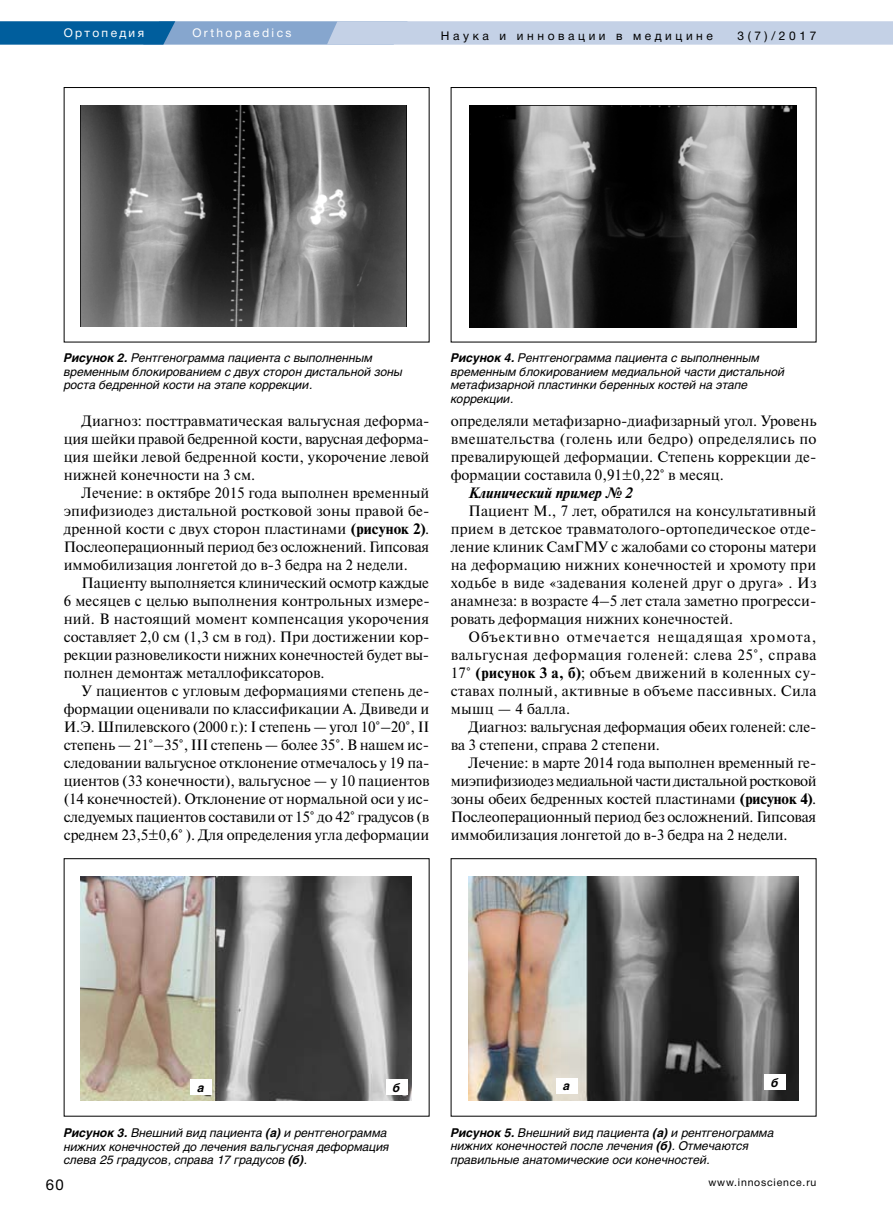
<style>
.page{position:relative;width:893px;height:1225px;background:#fff}
.page>*{position:absolute;margin:0;border:0;box-sizing:border-box;transform-origin:0 0}
.t1{font:15px/18px "Newton C";color:#000;text-align:justify}
.t2{font:italic 700 15px "Newton C";color:#000}
.t3{font:15px "Helvetica Neue Cyr";color:#000}
.t4{font:italic 12px/13.5px "Helios C";color:#000}
.t5{font:12px "Helvetica Neue Cyr";letter-spacing:.3em;color:#000}
.t6{font:12px "Helvetica Neue Cyr";letter-spacing:.2em;color:#fff}
.t7{font:italic 700 12px "Helios C";color:#000}
.t8{font:10.5px "Helvetica Neue Cyr";letter-spacing:.075em;color:#000}
.s1{font-weight:700}
</style>
<div class="page">
<svg style="left:0;top:21px;width:893px;height:24px;background:#96b5d4"></svg>
<img style="left:81px;top:105px;width:325px;height:221px">
<img style="left:81px;top:876px;width:330px;height:224px">
<img style="left:469px;top:106px;width:328px;height:221px">
<img style="left:468px;top:876px;width:330px;height:224px">
<div style="left:190px;top:1079px;width:22px;height:16px;background:#fff"></div>
<div style="left:386px;top:1079px;width:21px;height:16px;background:#fff"></div>
<div style="left:556px;top:1077px;width:22px;height:16px;background:#fff"></div>
<div style="left:764px;top:1074px;width:22px;height:16px;background:#fff"></div>
<p class="t6" style="left:64px;top:26px;width:82px">Ортопедия</p>
<p class="t6" style="left:192px;top:26px;width:101px">Orthopaedics</p>
<p class="t5" style="left:441px;top:29px;width:274px">Наука и инновации в медицине</p>
<p class="t5" style="left:737px;top:29px;width:81px">3(7)/2017</p>
<p class="t4" style="left:64px;top:351px;width:340px"><span class="s1">Рисунок 2.</span> Рентгенограмма пациента с выполненным временным блокированием с двух сторон дистальной зоны роста бедренной кости на этапе коррекции.</p>
<p class="t1" style="left:64px;top:412px;width:367px;text-indent:18px">Диагноз: посттравматическая вальгусная деформа&shy;ция шейки правой бедренной кости, варусная деформа&shy;ция шейки левой бедренной кости, укорочение левой нижней конечности на 3 см.</p>
<p class="t1" style="left:64px;top:484px;width:367px;text-indent:18px">Лечение: в октябре 2015 года выполнен временный эпифизиодез дистальной ростковой зоны правой бе&shy;дренной кости с двух сторон пластинами <span class="s1">(рисунок 2)</span>.<br>Послеоперационный период без осложнений. Гипсовая иммобилизация лонгетой до в-3 бедра на 2 недели.</p>
<p class="t1" style="left:64px;top:574px;width:367px;text-indent:18px">Пациенту выполняется клинический осмотр каждые 6 месяцев с целью выполнения контрольных измере&shy;ний. В настоящий момент компенсация укорочения составляет 2,0 см (1,3 см в год). При достижении кор&shy;рекции разновеликости нижних конечностей будет вы&shy;полнен демонтаж металлофиксаторов.</p>
<p class="t1" style="left:64px;top:682px;width:367px;text-indent:18px">У пациентов с угловым деформациями степень де&shy;формации оценивали по классификации А. Двиведи и И.Э. Шпилевского (2000 г.): I степень — угол 10°–20°, II степень — 21°–35°, III степень — более 35°. В нашем ис&shy;следовании вальгусное отклонение отмечалось у 19 па&shy;циентов (33 конечности), вальгусное — у 10 пациентов (14 конечностей). Отклонение от нормальной оси у ис&shy;следуемых пациентов составили от 15° до 42° градусов (в среднем 23,5±0,6° ). Для определения угла деформации</p>
<p class="t4" style="left:451px;top:351px;width:336px"><span class="s1">Рисунок 4.</span> Рентгенограмма пациента с выполненным временным блокированием медиальной части дистальной метафизарной пластинки беренных костей на этапе коррекции.</p>
<p class="t1" style="left:451px;top:412px;width:367px">определяли метафизарно-диафизарный угол. Уровень вмешательства (голень или бедро) определялись по превалирующей деформации. Степень коррекции де&shy;формации составила 0,91±0,22° в месяц.</p>
<p class="t2" style="left:469px;top:485px;width:166px">Клинический пример № 2</p>
<p class="t1" style="left:451px;top:502px;width:367px;text-indent:18px">Пациент М., 7 лет, обратился на консультативный прием в детское травматолого-ортопедическое отде&shy;ление клиник СамГМУ с жалобами со стороны матери на деформацию нижних конечностей и хромоту при ходьбе в виде «задевания коленей друг о друга» . Из анамнеза: в возрасте 4–5 лет стала заметно прогресси&shy;ровать деформация нижних конечностей.</p>
<p class="t1" style="left:451px;top:628px;width:367px;text-indent:18px">Объективно отмечается нещадящая хромота, вальгусная деформация голеней: слева 25°, справа 17° <span class="s1">(рисунок 3 а, б)</span>; объем движений в коленных су&shy;ставах полный, активные в объеме пассивных. Сила мышц — 4 балла.</p>
<p class="t1" style="left:451px;top:718px;width:367px;text-indent:18px">Диагноз: вальгусная деформация обеих голеней: сле&shy;ва 3 степени, справа 2 степени.</p>
<p class="t1" style="left:451px;top:754px;width:367px;text-indent:18px">Лечение: в марте 2014 года выполнен временный ге&shy;миэпифизиодез медиальной части дистальной ростковой зоны обеих бедренных костей пластинами <span class="s1">(рисунок 4)</span>.<br>Послеоперационный период без осложнений. Гипсовая иммобилизация лонгетой до в-3 бедра на 2 недели.</p>
<p class="t7" style="left:198px;top:1080px;width:8px">а</p>
<p class="t7" style="left:393px;top:1080px;width:9px">б</p>
<p class="t7" style="left:563px;top:1079px;width:8px">а</p>
<p class="t7" style="left:771px;top:1075px;width:9px">б</p>
<p class="t4" style="left:64px;top:1126px;width:327px"><span class="s1">Рисунок 3.</span> Внешний вид пациента <span class="s1">(а)</span> и рентгенограмма нижних конечностей до лечения вальгусная деформация слева 25 градусов, справа 17 градусов <span class="s1">(б)</span>.</p>
<p class="t4" style="left:451px;top:1125px;width:325px"><span class="s1">Рисунок 5.</span> Внешний вид пациента <span class="s1">(а)</span> и рентгенограмма нижних конечностей после лечения <span class="s1">(б)</span>. Отмечаются правильные анатомические оси конечностей.</p>
<p class="t3" style="left:46px;top:1176px;width:19px">60</p>
<p class="t8" style="left:709px;top:1176px;width:109px">www.innoscience.ru</p>
</div>
